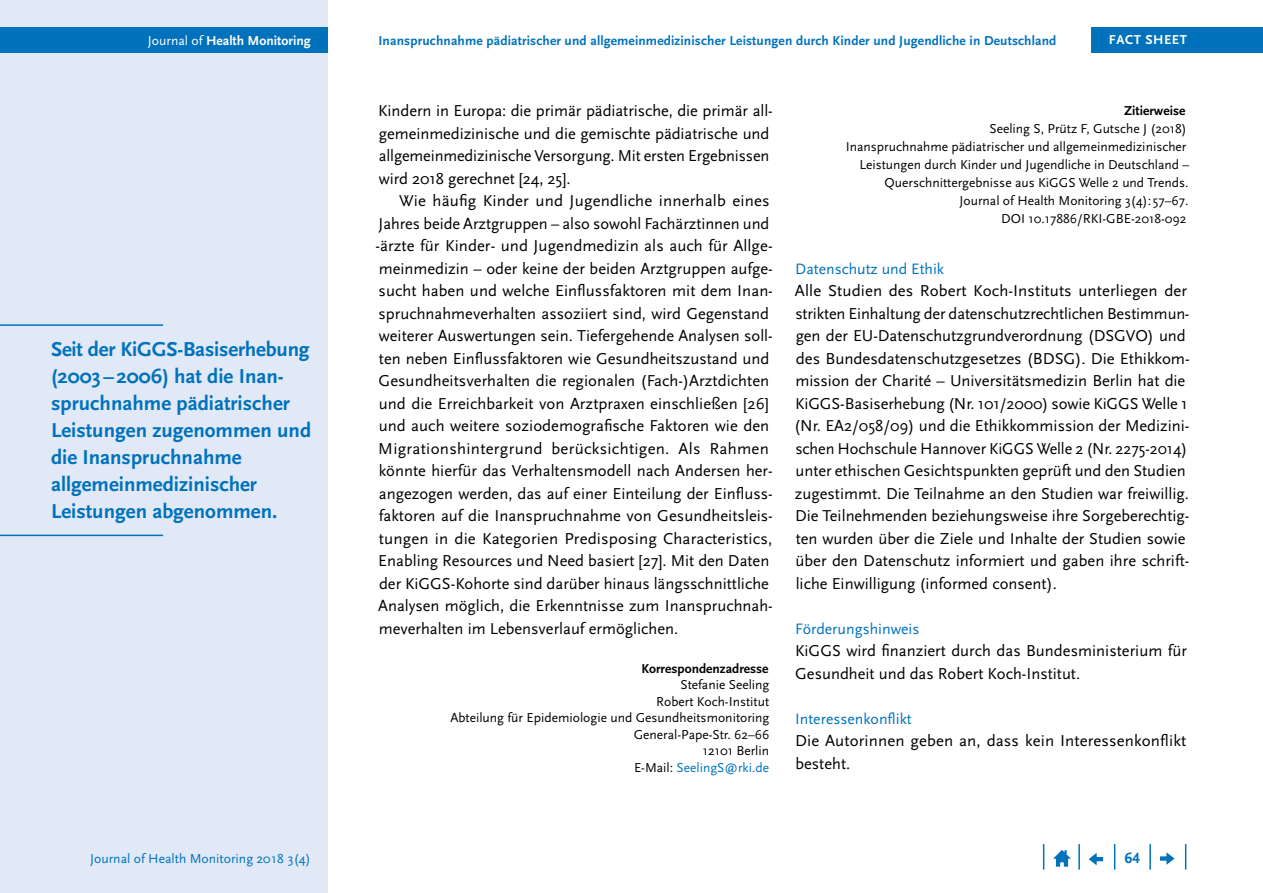
<style>
.page{position:relative;width:1263px;height:893px;background:#fff}
.page>*{position:absolute;margin:0;border:0;box-sizing:border-box;transform-origin:0 0}
.t1{font:700 21px/27px "Scala Sans Pro";color:#0072bc}
.Copy_Einzug{font:16.5px/22.5px "Scala Sans Pro";color:#000}
.Copy{font:16.5px/22.5px "Scala Sans Pro";color:#000}
.t2{font:15.75px "Scala Sans Pro";color:#0072bc}
.t3{font:700 15.75px "Scala Sans Pro";color:#0072bc}
.t4{font:13.65px "Scala Sans Pro";color:#0072bc}
.t5{font:700 13.65px "Scala Sans Pro";color:#fff}
.Impressum_klein{font:13.5px/18px "Scala Sans Pro";color:#000;text-align:right}
.t6{font:700 13.5px "Scala Sans Pro";letter-spacing:.01em;color:#0072bc}
.t7{font:700 13.5px "Scala Sans Pro";color:#000}
.Impressum_klein-2{font:13.5px "Scala Sans Pro";color:#0072bc}
.t8{font:700 13.5px "Scala Sans Pro";letter-spacing:.04em;color:#fff}
.s1{font-weight:400}
.s2{color:#000}
</style>
<div class="page">
<div style="left:0;top:0;width:327px;height:893px;background:#e1e8f6"></div>
<div style="left:0;top:28px;width:327px;height:25px;background:#0072bc"></div>
<svg style="left:1185px;top:844px;width:1px;height:26px"></svg>
<hr style="left:1149px;top:844px;width:2px;height:26px;background:#0072bc">
<svg style="left:1114px;top:844px;width:1px;height:26px"></svg>
<hr style="left:1078px;top:844px;width:2px;height:26px;background:#0072bc">
<svg style="left:1043px;top:844px;width:1px;height:26px"></svg>
<svg style="left:1053px;top:850px;width:18px;height:17px"></svg>
<svg style="left:1089px;top:853px;width:14px;height:12px"></svg>
<svg style="left:1160px;top:852px;width:14px;height:13px"></svg>
<div style="left:1091px;top:28px;width:172px;height:25px;background:#0072bc"></div>
<hr style="left:0;top:324px;width:163px;height:2px;background:#0072bc">
<hr style="left:0;top:535px;width:163px;height:1px;background:#0072bc">
<p class="t5" style="left:148px;top:33px;width:164px"><span class="s1">Journal of</span> Health Monitoring</p>
<p class="t6" style="left:378px;top:33px;width:679px">Inanspruchnahme pädiatrischer und allgemeinmedizinischer Leistungen durch Kinder und Jugendliche in Deutschland</p>
<p class="t8" style="left:1109px;top:32px;width:80px">FACT SHEET</p>
<p class="t1" style="left:51px;top:335px;width:262px">Seit der KiGGS-Basiserhebung (2003 – 2006) hat die Inan&shy;spruchnahme pädiatrischer<br>Leistungen zugenommen und die Inanspruchnahme allgemeinmedizinischer<br>Leistungen abgenommen.</p>
<p class="Copy_Einzug" style="left:378px;top:99px;width:396px">Kindern in Europa: die primär pädiatrische, die primär all&shy;gemeinmedizinische und die gemischte pädiatrische und allgemeinmedizinische Versorgung. Mit ersten Ergebnissen wird 2018 gerechnet [24, 25].</p>
<p class="Copy_Einzug" style="left:375px;top:189px;width:399px;text-indent:24px">Wie häufig Kinder und Jugendliche innerhalb eines Jahres beide Arztgruppen – also sowohl Fachärztinnen und -ärzte für Kinder- und Jugendmedizin als auch für Allge&shy;meinmedizin – oder keine der beiden Arztgruppen aufge&shy;sucht haben und welche Einflussfaktoren mit dem Inan&shy;spruchnahmeverhalten assoziiert sind, wird Gegenstand weiterer Auswertungen sein. Tiefergehende Analysen soll&shy;ten neben Einflussfaktoren wie Gesundheitszustand und Gesundheitsverhalten die regionalen (Fach-)Arztdichten und die Erreichbarkeit von Arztpraxen einschließen [26] und auch weitere soziodemografische Faktoren wie den Migrationshintergrund berücksichtigen. Als Rahmen könnte hierfür das Verhaltensmodell nach Andersen her&shy;angezogen werden, das auf einer Einteilung der Einfluss&shy;faktoren auf die Inanspruchnahme von Gesundheitsleis&shy;tungen in die Kategorien Predisposing Characteristics, Enabling Resources und Need basiert [27]. Mit den Daten der KiGGS-Kohorte sind darüber hinaus längsschnittliche Analysen möglich, die Erkenntnisse zum Inanspruchnah&shy;meverhalten im Lebensverlauf ermöglichen.</p>
<h3 class="t7" style="left:641px;top:660px;width:129px">Korrespondenzadresse</h3>
<p class="Impressum_klein" style="left:680px;top:676px;width:90px">Stefanie Seeling</p>
<p class="Impressum_klein" style="left:656px;top:692px;width:114px">Robert Koch-Institut</p>
<p class="Impressum_klein" style="left:450px;top:709px;width:321px">Abteilung für Epidemiologie und Gesundheitsmonitoring</p>
<p class="Impressum_klein" style="left:634px;top:725px;width:137px">General-Pape-Str. 62–66</p>
<p class="Impressum_klein" style="left:703px;top:742px;width:68px">12101 Berlin</p>
<p class="Impressum_klein-2" style="left:634px;top:759px;width:136px"><span class="s2">E-Mail:</span> SeelingS@rki.de</p>
<h3 class="t7" style="left:1124px;top:102px;width:63px">Zitierweise</h3>
<p class="Impressum_klein" style="left:846px;top:119px;width:345px">Seeling S, Prütz F, Gutsche J (2018)<br>Inanspruchnahme pädiatrischer und allgemeinmedizinischer Leistungen durch Kinder und Jugendliche in Deutschland – Querschnittergebnisse aus KiGGS Welle 2 und Trends.<br>Journal of Health Monitoring 3(4): 57–67.<br>DOI 10.17886/RKI-GBE-2018-092</p>
<h2 class="t2" style="left:795px;top:259px;width:150px">Datenschutz und Ethik</h2>
<p class="Copy" style="left:794px;top:279px;width:397px">Alle Studien des Robert Koch-Instituts unterliegen der strikten Einhaltung der datenschutzrechtlichen Bestimmun&shy;gen der EU-Datenschutzgrundverordnung (DSGVO) und des Bundesdatenschutzgesetzes (BDSG). Die Ethikkom&shy;mission der Charité – Universitätsmedizin Berlin hat die KiGGS-Basiserhebung (Nr. 101/2000) sowie KiGGS Welle 1 (Nr. EA2/058/09) und die Ethikkommission der Medizini&shy;schen Hochschule Hannover KiGGS Welle 2 (Nr. 2275-2014) unter ethischen Gesichtspunkten geprüft und den Studien zugestimmt. Die Teilnahme an den Studien war freiwillig.<br>Die Teilnehmenden beziehungsweise ihre Sorgeberechtig&shy;ten wurden über die Ziele und Inhalte der Studien sowie über den Datenschutz informiert und gaben ihre schrift&shy;liche Einwilligung (informed consent).</p>
<h2 class="t2" style="left:795px;top:619px;width:126px">Förderungshinweis</h2>
<p class="Copy" style="left:795px;top:639px;width:393px">KiGGS wird finanziert durch das Bundesministerium für<br>Gesundheit und das Robert Koch-Institut.</p>
<h2 class="t2" style="left:795px;top:709px;width:118px">Interessenkonflikt</h2>
<p class="Copy" style="left:795px;top:729px;width:393px">Die Autorinnen geben an, dass kein Interessenkonflikt besteht.</p>
<p class="t4" style="left:90px;top:850px;width:222px">Journal of Health Monitoring 2018 3(4)</p>
<p class="t3" style="left:1124px;top:849px;width:17px">64</p>
</div>
